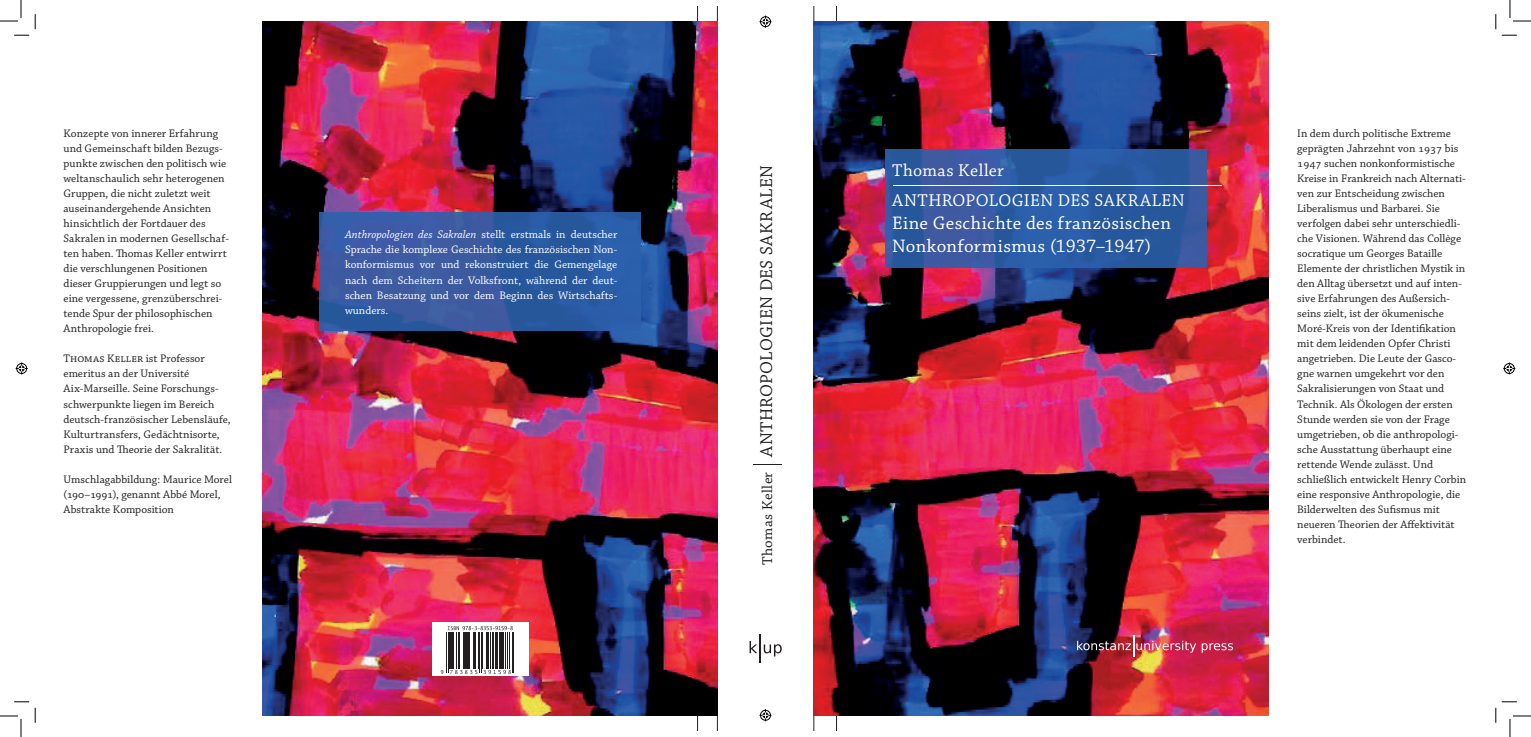
<style>
.page{position:relative;width:1531px;height:737px;background:#fff}
.page>*{position:absolute;margin:0;border:0;box-sizing:border-box;transform-origin:0 0}
.t1{font:19px/22.8px "Chaparral Pro";letter-spacing:.02em;color:#fff}
.t2{font:18px "Chaparral Pro";letter-spacing:.015em;color:#231f20}
.t3{font:18px "Chaparral Pro";letter-spacing:.025em;color:#fff}
.t4{font:11.5px/15px "Chaparral Pro";color:#231f20}
.t5{font:11.5px/15.2px "Chaparral Pro";color:#fff;text-align:justify}
.s1{font-style:italic}
.s2{font-size:15px}
</style>
<div class="page">
<img style="left:262px;top:21px;width:455px;height:694px">
<svg style="left:717px;top:7px;width:1px;height:14px"></svg>
<svg style="left:697px;top:7px;width:1px;height:14px"></svg>
<svg style="left:836px;top:7px;width:1px;height:14px"></svg>
<svg style="left:813px;top:7px;width:1px;height:14px"></svg>
<div style="left:432px;top:622px;width:96px;height:54px;background:#fff"></div>
<hr style="left:446px;top:631px;width:1px;height:41px;background:#231f20">
<hr style="left:448px;top:631px;width:1px;height:41px;background:#231f20">
<hr style="left:449px;top:631px;width:1px;height:37px;background:#231f20">
<hr style="left:450px;top:631px;width:1px;height:37px;background:#231f20">
<hr style="left:451px;top:631px;width:1px;height:37px;background:#231f20">
<hr style="left:452px;top:631px;width:1px;height:37px;background:#231f20">
<hr style="left:453px;top:631px;width:1px;height:37px;background:#231f20">
<hr style="left:456px;top:631px;width:1px;height:37px;background:#231f20">
<hr style="left:458px;top:631px;width:1px;height:37px;background:#231f20">
<hr style="left:459px;top:631px;width:1px;height:37px;background:#231f20">
<hr style="left:463px;top:631px;width:1px;height:37px;background:#231f20">
<hr style="left:464px;top:631px;width:1px;height:37px;background:#231f20">
<hr style="left:465px;top:631px;width:1px;height:37px;background:#231f20">
<hr style="left:466px;top:631px;width:1px;height:37px;background:#231f20">
<hr style="left:467px;top:631px;width:1px;height:37px;background:#231f20">
<hr style="left:468px;top:631px;width:1px;height:37px;background:#231f20">
<hr style="left:469px;top:631px;width:1px;height:37px;background:#231f20">
<hr style="left:473px;top:631px;width:1px;height:37px;background:#231f20">
<hr style="left:474px;top:631px;width:1px;height:37px;background:#231f20">
<hr style="left:475px;top:631px;width:1px;height:37px;background:#231f20">
<hr style="left:478px;top:631px;width:1px;height:37px;background:#231f20">
<svg style="left:450px;top:670px;width:27px;height:4px"></svg>
<hr style="left:479px;top:631px;width:1px;height:41px;background:#231f20">
<hr style="left:480px;top:631px;width:1px;height:41px;background:#231f20">
<hr style="left:482px;top:631px;width:1px;height:37px;background:#231f20">
<hr style="left:485px;top:631px;width:1px;height:37px;background:#231f20">
<hr style="left:487px;top:631px;width:1px;height:37px;background:#231f20">
<hr style="left:488px;top:631px;width:1px;height:37px;background:#231f20">
<hr style="left:490px;top:631px;width:1px;height:37px;background:#231f20">
<hr style="left:492px;top:631px;width:1px;height:37px;background:#231f20">
<hr style="left:493px;top:631px;width:1px;height:37px;background:#231f20">
<hr style="left:495px;top:631px;width:1px;height:37px;background:#231f20">
<hr style="left:497px;top:631px;width:1px;height:37px;background:#231f20">
<hr style="left:499px;top:631px;width:1px;height:37px;background:#231f20">
<hr style="left:500px;top:631px;width:1px;height:37px;background:#231f20">
<hr style="left:502px;top:631px;width:1px;height:37px;background:#231f20">
<hr style="left:503px;top:631px;width:1px;height:37px;background:#231f20">
<hr style="left:505px;top:631px;width:1px;height:37px;background:#231f20">
<hr style="left:507px;top:631px;width:1px;height:37px;background:#231f20">
<hr style="left:509px;top:631px;width:1px;height:37px;background:#231f20">
<svg style="left:483px;top:670px;width:28px;height:4px"></svg>
<hr style="left:512px;top:631px;width:1px;height:41px;background:#231f20">
<hr style="left:513px;top:631px;width:1px;height:41px;background:#231f20">
<svg style="left:448px;top:626px;width:64px;height:4px"></svg>
<svg style="left:749px;top:634px;width:32px;height:28px"></svg>
<svg style="left:753px;top:464px;width:28px;height:1px"></svg>
<div style="left:319px;top:212px;width:322px;height:118px;background:#335aa0"></div>
<svg style="left:717px;top:715px;width:1px;height:15px"></svg>
<svg style="left:697px;top:715px;width:1px;height:15px"></svg>
<svg style="left:836px;top:715px;width:1px;height:15px"></svg>
<svg style="left:813px;top:715px;width:1px;height:15px"></svg>
<img style="left:813px;top:21px;width:455px;height:694px">
<svg style="left:884px;top:149px;width:322px;height:118px;fill:#2a59a1"></svg>
<img style="left:1077px;top:640px;width:155px;height:12px">
<hr style="left:1132px;top:635px;width:2px;height:22px;background:#fff">
<hr style="left:893px;top:185px;width:328px;height:1px;background:#fff">
<svg style="left:14px;top:35px;width:15px;height:1px"></svg>
<svg style="left:1501px;top:35px;width:15px;height:1px"></svg>
<svg style="left:14px;top:701px;width:15px;height:1px"></svg>
<svg style="left:35px;top:14px;width:1px;height:15px"></svg>
<svg style="left:35px;top:707px;width:1px;height:15px"></svg>
<svg style="left:1495px;top:14px;width:1px;height:15px"></svg>
<svg style="left:0;top:0;width:22px;height:22px"></svg>
<svg style="left:0;top:715px;width:22px;height:21px"></svg>
<svg style="left:1509px;top:0;width:21px;height:22px"></svg>
<svg style="left:1495px;top:701px;width:35px;height:35px"></svg>
<svg style="left:759px;top:16px;width:12px;height:12px"></svg>
<svg style="left:759px;top:709px;width:12px;height:12px"></svg>
<svg style="left:16px;top:362px;width:12px;height:12px"></svg>
<svg style="left:1503px;top:362px;width:12px;height:12px"></svg>
<p class="t4" style="left:64px;top:127px;width:167px">Konzepte von innerer Erfahrung und Gemeinschaft bilden Bezugs&shy;punkte zwischen den politisch wie weltanschaulich sehr heterogenen<br>Gruppen, die nicht zuletzt weit auseinandergehende Ansichten hinsichtlich der Fortdauer des<br>Sakralen in modernen Gesellschaf&shy;ten haben. Thomas Keller entwirrt die verschlungenen Positionen dieser Gruppierungen und legt so eine vergessene, grenzüberschrei&shy;tende Spur der philosophischen<br>Anthropologie frei.</p>
<p class="t4" style="left:64px;top:352px;width:169px">Thomas Keller ist Professor emeritus an der Université Aix-Marseille. Seine Forschungs&shy;schwerpunkte liegen im Bereich deutsch-französischer Lebensläufe, Kulturtransfers, Gedächtnisorte, Praxis und Theorie der Sakralität.</p>
<p class="t4" style="left:64px;top:472px;width:170px">Umschlagabbildung: Maurice Morel (190–1991), genannt Abbé Morel,<br>Abstrakte Komposition</p>
<p class="t5" style="left:345px;top:227px;width:274px"><span class="s1">Anthropologien des Sakralen</span> stellt erstmals in deutscher Sprache die komplexe Geschichte des französischen Non&shy;konformismus vor und rekonstruiert die Gemengelage nach dem Scheitern der Volksfront, während der deut&shy;schen Besatzung und vor dem Beginn des Wirtschafts&shy;wunders.</p>
<p class="t2" style="left:756px;top:565px;width:402px;rotate:-90deg"><span class="s2">Thomas Keller</span> ANTHROPOLOGIEN DES SAKRALEN</p>
<p class="t3" style="left:892px;top:161px;width:113px">Thomas Keller</p>
<p class="t3" style="left:892px;top:191px;width:294px">ANTHROPOLOGIEN DES SAKRALEN</p>
<p class="t1" style="left:892px;top:212px;width:280px">Eine Geschichte des französischen<br>Nonkonformismus (1937–1947)</p>
<p class="t4" style="left:1297px;top:127px;width:170px">In dem durch politische Extreme geprägten Jahrzehnt von 1937 bis<br>1947 suchen nonkonformistische<br>Kreise in Frankreich nach Alternati&shy;ven zur Entscheidung zwischen<br>Liberalismus und Barbarei. Sie verfolgen dabei sehr unterschiedli&shy;che Visionen. Während das Collège socratique um Georges Bataille<br>Elemente der christlichen Mystik in den Alltag übersetzt und auf inten&shy;sive Erfahrungen des Außersich&shy;seins zielt, ist der ökumenische<br>Moré-Kreis von der Identifikation mit dem leidenden Opfer Christi angetrieben. Die Leute der Gasco&shy;gne warnen umgekehrt vor den<br>Sakralisierungen von Staat und<br>Technik. Als Ökologen der ersten<br>Stunde werden sie von der Frage umgetrieben, ob die anthropologi&shy;sche Ausstattung überhaupt eine rettende Wende zulässt. Und schließlich entwickelt Henry Corbin eine responsive Anthropologie, die<br>Bilderwelten des Sufismus mit neueren Theorien der Affektivität verbindet.</p>
</div>
